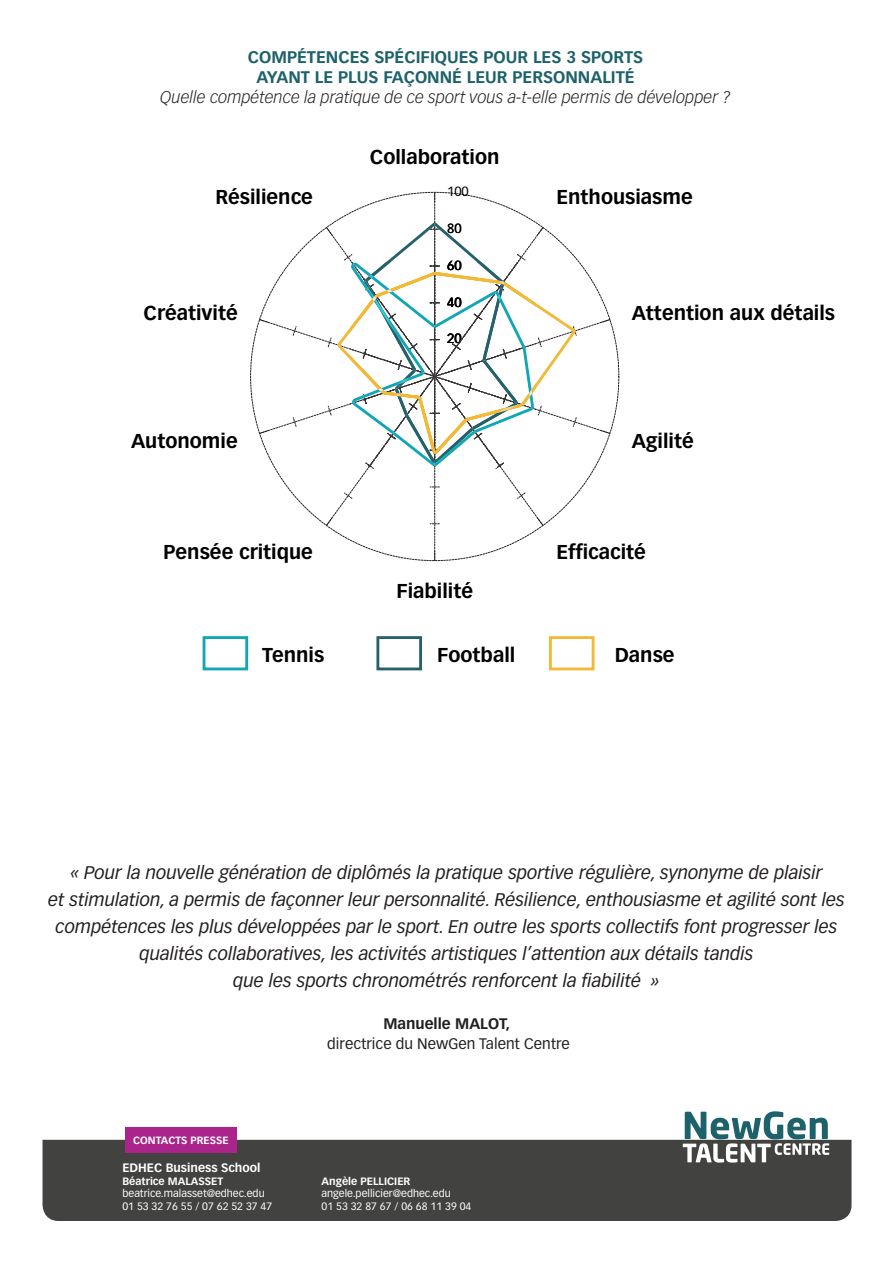
<style>
.page{position:relative;width:893px;height:1263px;background:#fff}
.page>*{position:absolute;margin:0;border:0;box-sizing:border-box;transform-origin:0 0}
.t1{font:700 19.8px "Vectora LT Std";color:#000}
.t2{font:italic 18px/27px "Vectora LT Std";color:#231f20;text-align:center}
.t3{font:700 16.5px/19.8px "Vectora LT Std";color:#1d626b;text-align:center}
.t4{font:15px "Vectora LT Std";color:#231f20}
.t5{font:700 15px "Vectora LT Std";color:#231f20}
.t6{font:13.05px "Vectora LT Std";color:#000}
.t7{font:700 12px "Vectora LT Std";color:#fff}
.t8{font:10.5px "Vectora LT Std";color:#fff}
.t9{font:700 10.5px "Vectora LT Std";color:#fff}
.t10{font:700 10.35px "Vectora LT Std";color:#fff}
.s1{font-weight:300;font-style:italic;color:#231f20}
</style>
<div class="page">
<div style="left:43px;top:1140px;width:808px;height:81px;background:#424240"></div>
<svg style="left:683px;top:1111px;width:146px;height:51px"></svg>
<div style="left:125px;top:1127px;width:111px;height:25px;background:#aa248b"></div>
<svg style="left:259px;top:192px;width:351px;height:369px"></svg>
<div style="left:203px;top:636px;width:45px;height:34px;border:3px solid #10a6b5"></div>
<div style="left:376px;top:636px;width:46px;height:34px;border:3px solid #24616b"></div>
<div style="left:549px;top:636px;width:45px;height:34px;border:3px solid #f2b936"></div>
<p class="t3" style="left:160px;top:47px;width:572px">COMPÉTENCES SPÉCIFIQUES POUR LES 3 SPORTS<br>AYANT LE PLUS FAÇONNÉ LEUR PERSONNALITÉ<br><span class="s1">Quelle compétence la pratique de ce sport vous a-t-elle permis de développer ?</span></p>
<p class="t1" style="left:370px;top:145px;width:131px">Collaboration</p>
<p class="t1" style="left:215px;top:185px;width:99px">Résilience</p>
<p class="t6" style="left:447px;top:184px;width:23px">100</p>
<p class="t1" style="left:556px;top:185px;width:138px">Enthousiasme</p>
<p class="t6" style="left:447px;top:221px;width:16px">80</p>
<p class="t6" style="left:447px;top:257px;width:16px">60</p>
<p class="t1" style="left:143px;top:301px;width:96px">Créativité</p>
<p class="t6" style="left:447px;top:294px;width:16px">40</p>
<p class="t1" style="left:632px;top:301px;width:205px">Attention aux détails</p>
<p class="t6" style="left:447px;top:331px;width:16px">20</p>
<p class="t1" style="left:131px;top:429px;width:108px">Autonomie</p>
<p class="t1" style="left:632px;top:429px;width:64px">Agilité</p>
<p class="t1" style="left:164px;top:540px;width:151px">Pensée critique</p>
<p class="t1" style="left:556px;top:540px;width:91px">Efficacité</p>
<p class="t1" style="left:396px;top:579px;width:78px">Fiabilité</p>
<p class="t1" style="left:262px;top:643px;width:64px">Tennis</p>
<p class="t1" style="left:437px;top:643px;width:80px">Football</p>
<p class="t1" style="left:615px;top:643px;width:61px">Danse</p>
<p class="t2" style="left:48px;top:860px;width:798px">« Pour la nouvelle génération de diplômés la pratique sportive régulière, synonyme de plaisir<br>et stimulation, a permis de façonner leur personnalité. Résilience, enthousiasme et agilité sont les compétences les plus développées par le sport. En outre les sports collectifs font progresser les qualités collaboratives, les activités artistiques l’attention aux détails tandis<br>que les sports chronométrés renforcent la fiabilité »</p>
<p class="t5" style="left:383px;top:1015px;width:128px">Manuelle MALOT,</p>
<p class="t4" style="left:327px;top:1034px;width:244px">directrice du NewGen Talent Centre</p>
<p class="t10" style="left:133px;top:1134px;width:97px">CONTACTS PRESSE</p>
<p class="t7" style="left:122px;top:1160px;width:140px">EDHEC Business School</p>
<p class="t9" style="left:122px;top:1174px;width:102px">Béatrice MALASSET</p>
<p class="t8" style="left:122px;top:1187px;width:144px">beatrice.malasset@edhec.edu</p>
<p class="t8" style="left:122px;top:1200px;width:151px">01 53 32 76 55 / 07 62 52 37 47</p>
<p class="t9" style="left:322px;top:1174px;width:90px">Angèle PELLICIER</p>
<p class="t8" style="left:322px;top:1187px;width:131px">angele.pellicier@edhec.edu</p>
<p class="t8" style="left:322px;top:1200px;width:151px">01 53 32 87 67 / 06 68 11 39 04</p>
</div>
